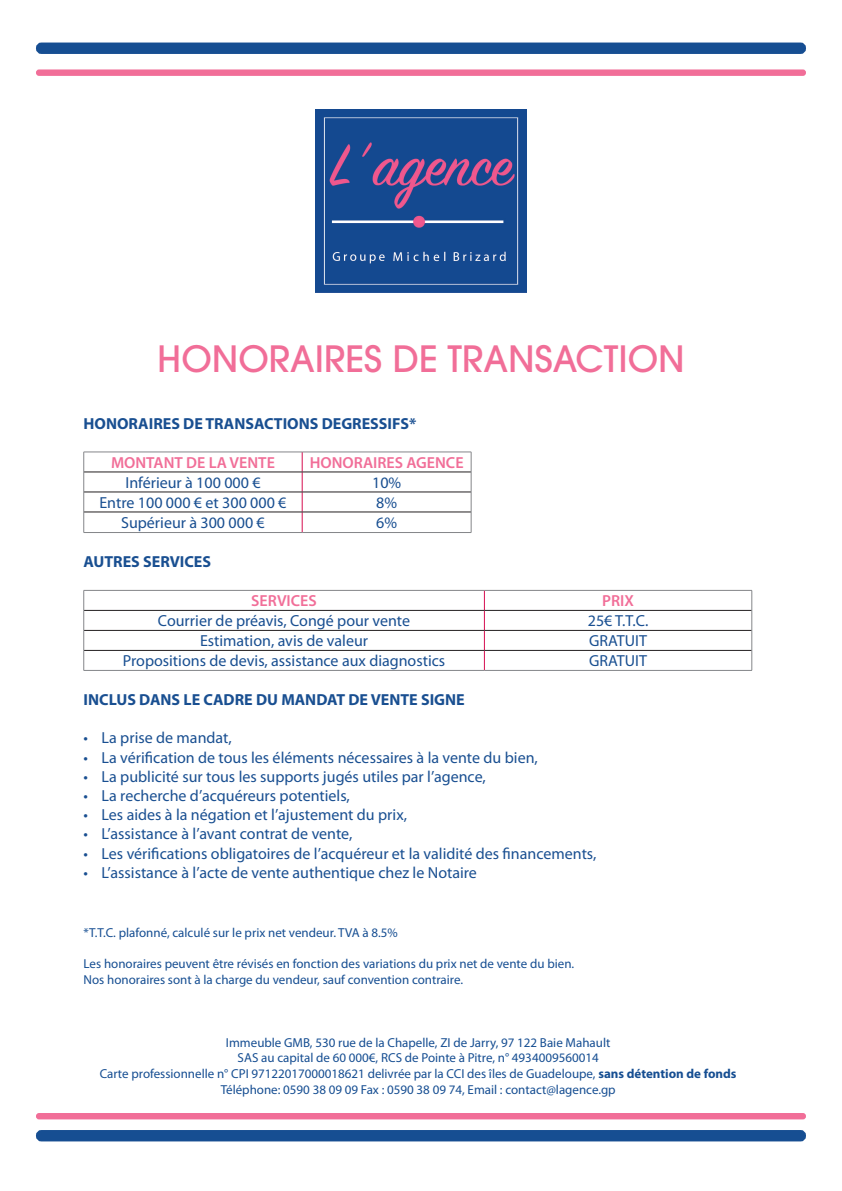
<style>
.page{position:relative;width:842px;height:1191px;background:#fff}
.page>*{position:absolute;margin:0;border:0;box-sizing:border-box;transform-origin:0 0}
.t1{font:500 36px "ITC Avant Garde Pro";color:#f16e98}
.t2{font:16px "Myriad Pro";color:#194f91}
.t3{font:700 16px "Myriad Pro";color:#194f91}
.t4{font:600 16px "Myriad Pro";color:#f16e98}
.t5{font:13px/15.6px "Myriad Pro";color:#164e92}
.s1{font-weight:700}
</style>
<div class="page">
<img style="left:315px;top:109px;width:212px;height:184px">
<div style="left:36px;top:1113px;width:770px;height:6px;border:5px solid #f16e98"></div>
<div style="left:36px;top:1130px;width:770px;height:11px;border:10px solid #164e92"></div>
<div style="left:36px;top:43px;width:770px;height:11px;border:10px solid #164e92"></div>
<div style="left:36px;top:69px;width:770px;height:7px;border:5px solid #f16e98"></div>
<svg style="left:302px;top:453px;width:1px;height:79px"></svg>
<hr style="left:84px;top:472px;width:218px;height:1px;background:#231f20">
<hr style="left:302px;top:472px;width:169px;height:1px;background:#231f20">
<hr style="left:84px;top:492px;width:218px;height:1px;background:#231f20">
<hr style="left:302px;top:492px;width:169px;height:1px;background:#231f20">
<hr style="left:84px;top:512px;width:218px;height:1px;background:#231f20">
<hr style="left:302px;top:512px;width:169px;height:1px;background:#231f20">
<hr style="left:84px;top:452px;width:218px;height:1px;background:#848689">
<hr style="left:302px;top:452px;width:169px;height:1px;background:#848689">
<svg style="left:84px;top:452px;width:1px;height:80px"></svg>
<svg style="left:471px;top:452px;width:1px;height:80px"></svg>
<hr style="left:84px;top:532px;width:218px;height:1px;background:#848689">
<hr style="left:302px;top:532px;width:169px;height:1px;background:#848689">
<svg style="left:484px;top:591px;width:1px;height:79px"></svg>
<hr style="left:84px;top:610px;width:400px;height:1px;background:#231f20">
<hr style="left:484px;top:610px;width:268px;height:1px;background:#231f20">
<hr style="left:84px;top:630px;width:400px;height:1px;background:#231f20">
<hr style="left:484px;top:630px;width:268px;height:1px;background:#231f20">
<hr style="left:84px;top:650px;width:400px;height:1px;background:#231f20">
<hr style="left:484px;top:650px;width:268px;height:1px;background:#231f20">
<hr style="left:84px;top:590px;width:400px;height:1px;background:#848689">
<hr style="left:484px;top:590px;width:268px;height:1px;background:#848689">
<svg style="left:84px;top:591px;width:1px;height:79px"></svg>
<svg style="left:752px;top:590px;width:1px;height:80px"></svg>
<hr style="left:84px;top:670px;width:400px;height:1px;background:#848689">
<hr style="left:484px;top:670px;width:268px;height:1px;background:#848689">
<p class="t1" style="left:157px;top:336px;width:529px">HONORAIRES DE TRANSACTION</p>
<p class="t3" style="left:84px;top:413px;width:334px">HONORAIRES DE TRANSACTIONS DEGRESSIFS*</p>
<p class="t4" style="left:111px;top:452px;width:165px">MONTANT DE LA VENTE</p>
<p class="t4" style="left:310px;top:452px;width:155px">HONORAIRES AGENCE</p>
<p class="t2" style="left:125px;top:473px;width:137px">Inférieur à 100 000 €</p>
<p class="t2" style="left:372px;top:473px;width:31px">10%</p>
<p class="t2" style="left:99px;top:493px;width:189px">Entre 100 000 € et 300 000 €</p>
<p class="t2" style="left:376px;top:493px;width:22px">8%</p>
<p class="t2" style="left:121px;top:513px;width:145px">Supérieur à 300 000 €</p>
<p class="t2" style="left:376px;top:513px;width:22px">6%</p>
<p class="t3" style="left:84px;top:551px;width:129px">AUTRES SERVICES</p>
<p class="t4" style="left:251px;top:591px;width:67px">SERVICES</p>
<p class="t4" style="left:602px;top:591px;width:33px">PRIX</p>
<p class="t2" style="left:158px;top:611px;width:254px">Courrier de préavis, Congé pour vente</p>
<p class="t2" style="left:588px;top:611px;width:62px">25€ T.T.C.</p>
<p class="t2" style="left:200px;top:631px;width:170px">Estimation, avis de valeur</p>
<p class="t2" style="left:589px;top:631px;width:59px">GRATUIT</p>
<p class="t2" style="left:123px;top:651px;width:324px">Propositions de devis, assistance aux diagnostics</p>
<p class="t2" style="left:589px;top:651px;width:59px">GRATUIT</p>
<p class="t3" style="left:84px;top:689px;width:383px">INCLUS DANS LE CADRE DU MANDAT DE VENTE SIGNE</p>
<p class="t2" style="left:84px;top:728px;width:6px">•</p>
<p class="t2" style="left:102px;top:728px;width:132px">La prise de mandat,</p>
<p class="t2" style="left:84px;top:747px;width:6px">•</p>
<p class="t2" style="left:102px;top:747px;width:438px">La vérification de tous les éléments nécessaires à la vente du bien,</p>
<p class="t2" style="left:84px;top:766px;width:6px">•</p>
<p class="t2" style="left:102px;top:766px;width:386px">La publicité sur tous les supports jugés utiles par l’agence,</p>
<p class="t2" style="left:84px;top:785px;width:6px">•</p>
<p class="t2" style="left:102px;top:785px;width:250px">La recherche d’acquéreurs potentiels,</p>
<p class="t2" style="left:84px;top:805px;width:6px">•</p>
<p class="t2" style="left:102px;top:805px;width:307px">Les aides à la négation et l’ajustement du prix,</p>
<p class="t2" style="left:84px;top:824px;width:6px">•</p>
<p class="t2" style="left:102px;top:824px;width:252px">L’assistance à l’avant contrat de vente,</p>
<p class="t2" style="left:84px;top:843px;width:514px">• Les vérifications obligatoires de l’acquéreur et la validité des financements,</p>
<p class="t2" style="left:84px;top:862px;width:395px">• L’assistance à l’acte de vente authentique chez le Notaire</p>
<p class="t5" style="left:84px;top:924px;width:316px">*T.T.C. plafonné, calculé sur le prix net vendeur. TVA à 8.5%</p>
<p class="t5" style="left:84px;top:956px;width:492px">Les honoraires peuvent être révisés en fonction des variations du prix net de vente du bien.<br>Nos honoraires sont à la charge du vendeur, sauf convention contraire.</p>
<p class="t5" style="left:226px;top:1034px;width:386px">Immeuble GMB, 530 rue de la Chapelle, ZI de Jarry, 97 122 Baie Mahault</p>
<p class="t5" style="left:238px;top:1050px;width:363px">SAS au capital de 60 000€, RCS de Pointe à Pitre, n° 4934009560014</p>
<p class="t5" style="left:100px;top:1065px;width:638px">Carte professionnelle n° CPI 97122017000018621 delivrée par la CCI des îles de Guadeloupe, <span class="s1">sans détention de fonds</span></p>
<p class="t5" style="left:221px;top:1081px;width:396px">Téléphone: 0590 38 09 09 Fax : 0590 38 09 74, Email : contact@lagence.gp</p>
</div>
